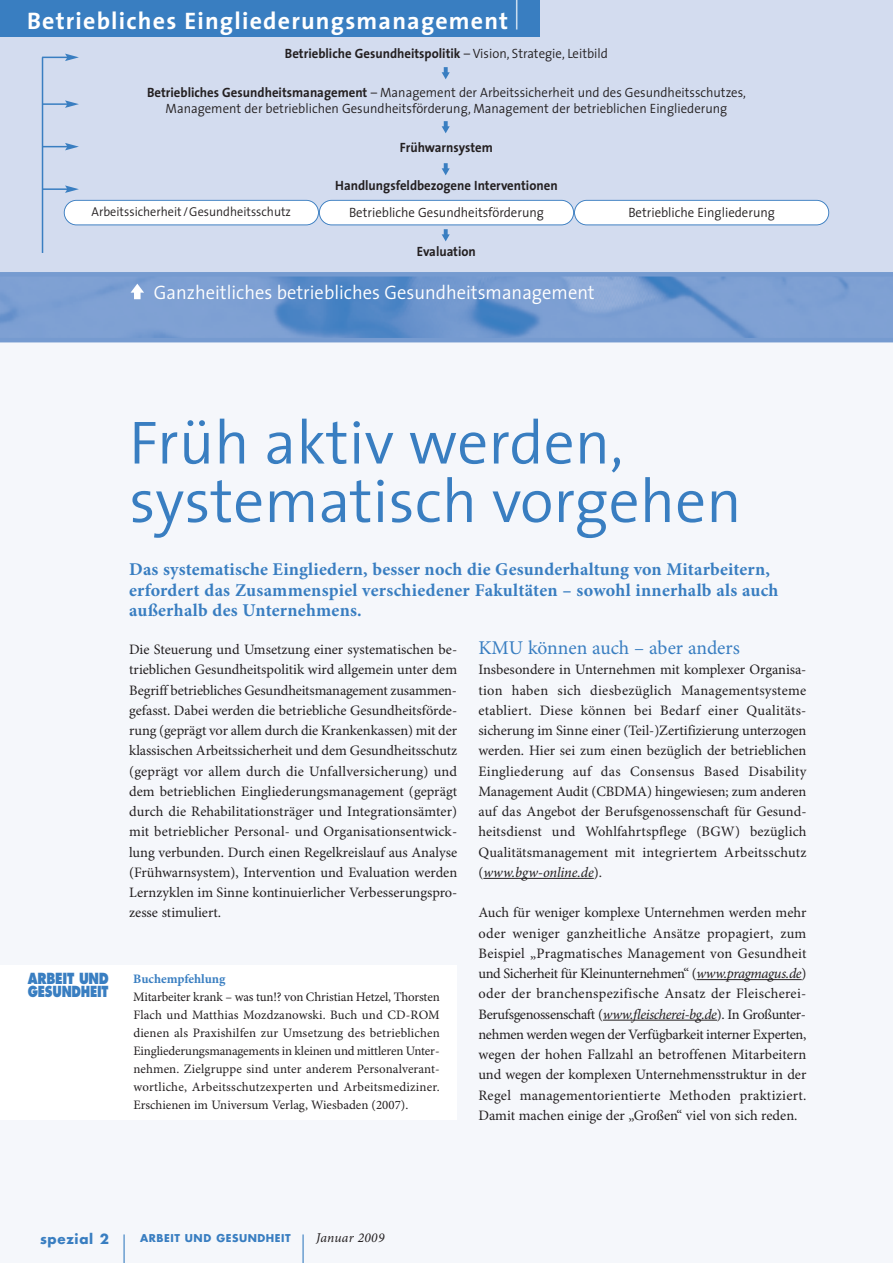
<style>
.page{position:relative;width:893px;height:1263px;background:#fff}
.page>*{position:absolute;margin:0;border:0;box-sizing:border-box;transform-origin:0 0}
.t1{font:300 61.5px/58.5px "BG Thesis";color:#397ec1}
.t2{font:700 42px "BG Thesis";color:#397ec1;scale:.25 1}
.t3{font:700 24px "BG Thesis";letter-spacing:.05em;color:#fff}
.t4{font:300 19.5px "BG Thesis";color:#fff;scale:.95 1}
.t5{font:19.5px "BG Minion";letter-spacing:-.005em;color:#397ec1}
.t6{font:700 18px/20.2px "BG Minion";letter-spacing:.01em;color:#397ec1}
.t7{font:800 14.85px/12.6px "Futura";letter-spacing:-.02em;color:#397ec1;scale:.81 1}
.t8{font:14.4px/20.2px "BG Minion";color:#231f20;text-align:justify}
.t9{font:300 13.5px/16.5px "BG Thesis";color:#231f20;text-align:center;scale:.95 1}
.t10{font:700 13.5px "BG Thesis";color:#231f20;scale:.95 1}
.t11{font:italic 13.5px "BG Minion";letter-spacing:.015em;color:#231f20}
.t12{font:700 13.5px "Futura";letter-spacing:.05em;color:#397ec1}
.t13{font:12.9px/18px "BG Minion";color:#231f20;text-align:justify}
.t14{font:300 12.9px "BG Thesis";color:#231f20;scale:.95 1}
.t15{font:700 12.9px "BG Minion";letter-spacing:-.005em;color:#397ec1}
.t16{font:700 10.5px "Futura";letter-spacing:.05em;color:#397ec1}
.s1{font-weight:300}
.s2{font-weight:700}
.s3{font-style:italic}
</style>
<div class="page">
<div style="left:0;top:0;width:893px;height:340px;background:#d3dcef"></div>
<div style="left:0;top:340px;width:893px;height:923px;background:#f5f7fb"></div>
<img style="left:0;top:277px;width:893px;height:61px">
<div style="left:0;top:0;width:540px;height:37px;background:#397ec1"></div>
<hr style="left:483px;top:878px;width:111px;height:1px;background:#231f20">
<hr style="left:696px;top:979px;width:106px;height:1px;background:#231f20">
<hr style="left:603px;top:1020px;width:114px;height:1px;background:#231f20">
<div style="left:0;top:272px;width:893px;height:5px;background:#769bd0"></div>
<svg style="left:131px;top:284px;width:13px;height:15px"></svg>
<hr style="left:0;top:338px;width:893px;height:4px;background:#769bd0">
<div style="left:0;top:964px;width:457px;height:155px;background:#fff"></div>
<svg style="left:442px;top:67px;width:8px;height:12px"></svg>
<svg style="left:442px;top:121px;width:8px;height:12px"></svg>
<svg style="left:442px;top:163px;width:8px;height:12px"></svg>
<svg style="left:64px;top:200px;width:765px;height:41px"></svg>
<hr style="left:42px;top:57px;width:1px;height:196px;background:#397ec1">
<svg style="left:42px;top:54px;width:37px;height:7px"></svg>
<hr style="left:42px;top:103px;width:26px;height:2px;background:#397ec1">
<svg style="left:65px;top:100px;width:14px;height:8px"></svg>
<svg style="left:43px;top:143px;width:36px;height:7px"></svg>
<hr style="left:42px;top:188px;width:26px;height:2px;background:#397ec1">
<svg style="left:65px;top:185px;width:14px;height:8px"></svg>
<h3 class="t3" style="left:27px;top:12px;width:493px">Betriebliches Eingliederungsmanagement <sup>|</sup></h3>
<p class="t10" style="left:285px;top:48px;width:342px">Betriebliche Gesundheitspolitik <span class="s1">– Vision, Strategie, Leitbild</span></p>
<p class="t9" style="left:147px;top:85px;width:632px"><span class="s2">Betriebliches Gesundheitsmanagement</span> – Management der Arbeitssicherheit und des Gesundheitsschutzes,<br>Management der betrieblichen Gesundheitsförderung, Management der betrieblichen Eingliederung</p>
<p class="t10" style="left:400px;top:142px;width:99px">Frühwarnsystem</p>
<p class="t10" style="left:335px;top:180px;width:236px">Handlungsfeldbezogene Interventionen</p>
<p class="t14" style="left:92px;top:208px;width:211px">Arbeitssicherheit /Gesundheitsschutz</p>
<p class="t9" style="left:349px;top:206px;width:207px">Betriebliche Gesundheitsförderung</p>
<p class="t9" style="left:628px;top:206px;width:156px">Betriebliche Eingliederung</p>
<p class="t10" style="left:417px;top:246px;width:64px">Evaluation</p>
<h3 class="t4" style="left:154px;top:286px;width:466px">Ganzheitliches betriebliches Gesundheitsmanagement</h3>
<p class="t7" style="left:28px;top:974px;width:102px">ARBEIT UND<br>GESUNDHEIT</p>
<h1 class="t1" style="left:129px;top:421px;width:614px">Früh aktiv werden, systematisch vorgehen</h1>
<p class="t6" style="left:129px;top:561px;width:651px">Das systematische Eingliedern, besser noch die Gesunderhaltung von Mitarbeitern, erfordert das Zusammenspiel verschiedener Fakultäten – sowohl innerhalb als auch außerhalb des Unternehmens.</p>
<p class="t8" style="left:129px;top:641px;width:330px">Die Steuerung und Umsetzung einer systematischen be&shy;trieblichen Gesundheitspolitik wird allgemein unter dem Begriff betriebliches Gesundheitsmanagement zusammen&shy;gefasst. Dabei werden die betriebliche Gesundheitsförde&shy;rung (geprägt vor allem durch die Krankenkassen) mit der klassischen Arbeitssicherheit und dem Gesundheitsschutz (geprägt vor allem durch die Unfallversicherung) und dem betrieblichen Eingliederungsmanagement (geprägt durch die Rehabilitationsträger und Integrationsämter) mit betrieblicher Personal- und Organisationsentwick&shy;lung verbunden. Durch einen Regelkreislauf aus Analyse (Frühwarnsystem), Intervention und Evaluation werden Lernzyklen im Sinne kontinuierlicher Verbesserungspro&shy;zesse stimuliert.</p>
<h3 class="t5" style="left:478px;top:640px;width:263px">KMU können auch – aber anders</h3>
<p class="t8" style="left:478px;top:661px;width:330px">Insbesondere in Unternehmen mit komplexer Organisa&shy;tion haben sich diesbezüglich Managementsysteme etabliert. Diese können bei Bedarf einer Qualitäts&shy;sicherung im Sinne einer (Teil-)Zertifizierung unterzogen werden. Hier sei zum einen bezüglich der betrieblichen Eingliederung auf das Consensus Based Disability Management Audit (CBDMA) hingewiesen; zum anderen auf das Angebot der Berufsgenossenschaft für Gesund&shy;heitsdienst und Wohlfahrtspflege (BGW) bezüglich Qualitätsmanagement mit integriertem Arbeitsschutz (<span class="s3">www.bgw-online.de</span>).</p>
<p class="t8" style="left:478px;top:904px;width:330px">Auch für weniger komplexe Unternehmen werden mehr oder weniger ganzheitliche Ansätze propagiert, zum Beispiel „Pragmatisches Management von Gesundheit und Sicherheit für Kleinunternehmen“ (<span class="s3">www.pragmagus.de</span>) oder der branchenspezifische Ansatz der Fleischerei-Berufsgenossenschaft (<span class="s3">www.fleischerei-bg.de</span>). In Großunter&shy;nehmen werden wegen der Verfügbarkeit interner Experten, wegen der hohen Fallzahl an betroffenen Mitarbeitern und wegen der komplexen Unternehmensstruktur in der Regel managementorientierte Methoden praktiziert.<br>Damit machen einige der „Großen“ viel von sich reden.</p>
<p class="t15" style="left:133px;top:973px;width:94px">Buchempfehlung</p>
<p class="t13" style="left:133px;top:988px;width:308px">Mitarbeiter krank – was tun!? von Christian Hetzel, Thorsten Flach und Matthias Mozdzanowski. Buch und CD-ROM dienen als Praxishilfen zur Umsetzung des betrieblichen Eingliederungsmanagements in kleinen und mittleren Unter&shy;nehmen. Zielgruppe sind unter anderem Personalverant&shy;wortliche, Arbeitsschutzexperten und Arbeitsmediziner.<br>Erschienen im Universum Verlag, Wiesbaden (2007).</p>
<p class="t12" style="left:40px;top:1232px;width:71px">spezial 2</p>
<h2 class="t2" style="left:123px;top:1235px;width:13px">|</h2>
<p class="t16" style="left:140px;top:1233px;width:152px">ARBEIT UND GESUNDHEIT</p>
<h2 class="t2" style="left:302px;top:1235px;width:13px">|</h2>
<p class="t11" style="left:316px;top:1232px;width:70px">Januar 2009</p>
</div>
